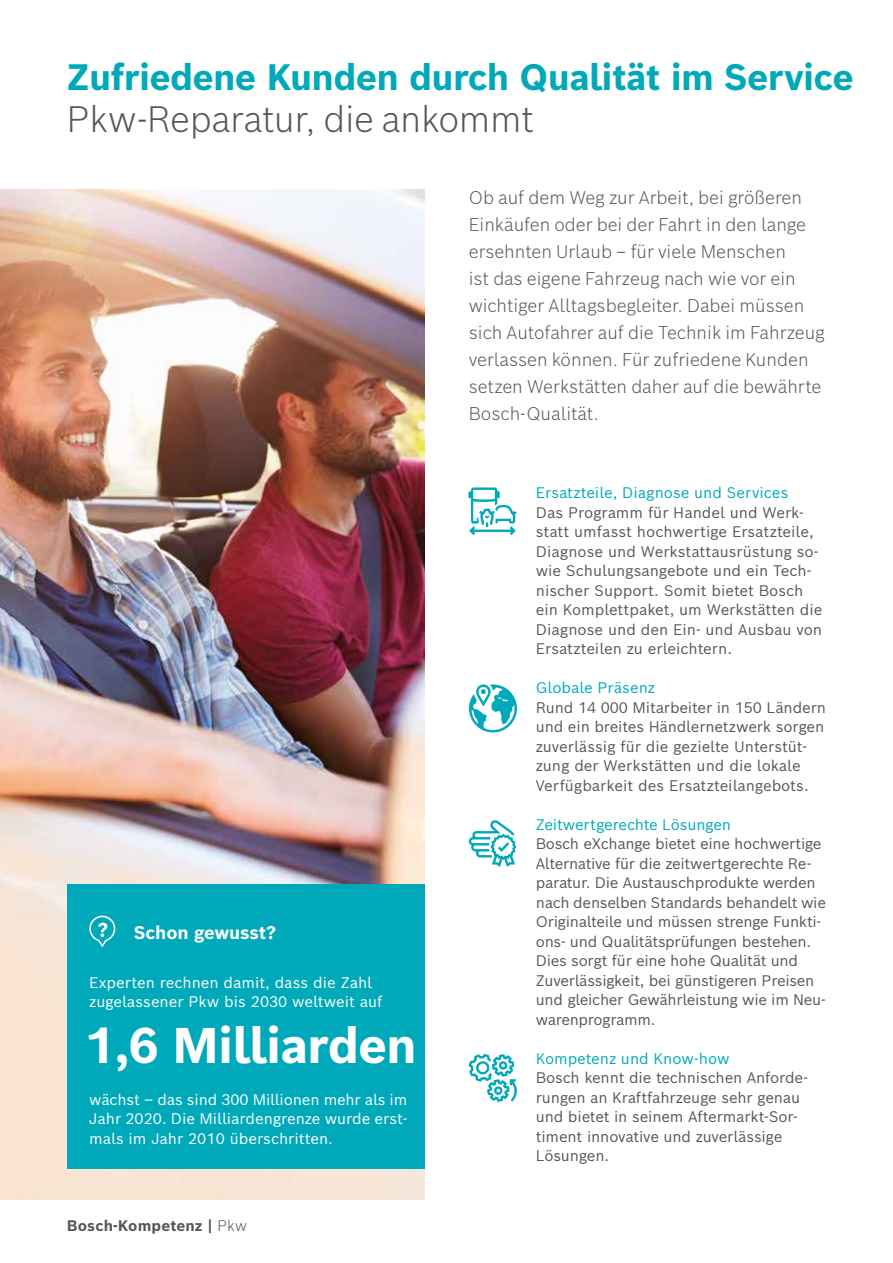
<style>
.page{position:relative;width:893px;height:1263px;background:#fff}
.page>*{position:absolute;margin:0;border:0;box-sizing:border-box;transform-origin:0 0}
.t1{font:700 49.05px "Bosch Sans";letter-spacing:-.02em;color:#fff}
.t2{font:700 36px "Bosch Sans";letter-spacing:-.02em;color:#00a9b9}
.t3{font:300 36px "Bosch Sans";letter-spacing:-.01em;color:#575756}
.t4{font:300 18px/27px "Bosch Sans";color:#575756}
.t5{font:700 18px "Bosch Sans";letter-spacing:-.01em;color:#fff}
.t6{font:15px/19.5px "Bosch Sans";letter-spacing:-.01em;color:#575756}
.t7{font:15px/19.5px "Bosch Sans";color:#fff}
.t8{font:15px "Bosch Sans";color:#00a9b9}
.t9{font:700 15px "Bosch Sans";letter-spacing:.01em;color:#575756}
.s1{font-weight:300}
</style>
<div class="page">
<img style="left:0;top:189px;width:424px;height:1011px">
<div style="left:67px;top:884px;width:357px;height:285px;background:#00a9b9"></div>
<svg style="left:89px;top:916px;width:26px;height:31px"></svg>
<svg style="left:468px;top:487px;width:48px;height:48px"></svg>
<svg style="left:469px;top:684px;width:48px;height:48px"></svg>
<svg style="left:469px;top:820px;width:47px;height:47px"></svg>
<svg style="left:469px;top:1054px;width:48px;height:48px"></svg>
<h2 class="t2" style="left:67px;top:53px;width:788px">Zufriedene Kunden durch Qualität im Service</h2>
<h2 class="t3" style="left:67px;top:95px;width:469px">Pkw-Reparatur, die ankommt</h2>
<p class="t5" style="left:134px;top:920px;width:144px">Schon gewusst?</p>
<p class="t7" style="left:89px;top:972px;width:295px">Experten rechnen damit, dass die Zahl zugelassener Pkw bis 2030 weltweit auf</p>
<h1 class="t1" style="left:85px;top:1013px;width:333px">1,6 Milliarden</h1>
<p class="t7" style="left:89px;top:1089px;width:320px;text-align:justify">wächst – das sind 300 Millionen mehr als im Jahr 2020. Die Milliardengrenze wurde erst&shy;mals im Jahr 2010 überschritten.</p>
<p class="t9" style="left:67px;top:1215px;width:182px">Bosch-Kompetenz | <span class="s1">Pkw</span></p>
<p class="t4" style="left:469px;top:183px;width:357px">Ob auf dem Weg zur Arbeit, bei größeren Einkäufen oder bei der Fahrt in den lange ersehnten Urlaub – für viele Menschen<br>ist das eigene Fahrzeug nach wie vor ein wichtiger Alltagsbegleiter. Dabei müssen sich Autofahrer auf die Technik im Fahrzeug verlassen können. Für zufriedene Kunden setzen Werkstätten daher auf die bewährte Bosch-Qualität.</p>
<p class="t8" style="left:536px;top:482px;width:254px">Ersatzteile, Diagnose und Services</p>
<p class="t6" style="left:536px;top:502px;width:288px">Das Programm für Handel und Werk&shy;statt umfasst hochwertige Ersatzteile, Diagnose und Werkstattausrüstung so&shy;wie Schulungsangebote und ein Tech&shy;nischer Support. Somit bietet Bosch ein Komplettpaket, um Werkstätten die Diagnose und den Ein- und Ausbau von Ersatzteilen zu erleichtern.</p>
<p class="t8" style="left:536px;top:677px;width:121px">Globale Präsenz</p>
<p class="t6" style="left:536px;top:697px;width:292px">Rund 14 000 Mitarbeiter in 150 Ländern und ein breites Händlernetzwerk sorgen zuverlässig für die gezielte Unterstüt&shy;zung der Werkstätten und die lokale Verfügbarkeit des Ersatzteilangebots.</p>
<p class="t8" style="left:536px;top:814px;width:197px">Zeitwertgerechte Lösungen</p>
<p class="t6" style="left:536px;top:833px;width:292px">Bosch eXchange bietet eine hochwertige Alternative für die zeitwertgerechte Re&shy;paratur. Die Austauschprodukte werden nach denselben Standards behandelt wie Originalteile und müssen strenge Funkti&shy;ons- und Qualitätsprüfungen bestehen.<br>Dies sorgt für eine hohe Qualität und Zuverlässigkeit, bei günstigeren Preisen und gleicher Gewährleistung wie im Neu&shy;warenprogramm.</p>
<p class="t8" style="left:536px;top:1048px;width:195px">Kompetenz und Know-how</p>
<p class="t6" style="left:536px;top:1067px;width:274px">Bosch kennt die technischen Anforde&shy;rungen an Kraftfahrzeuge sehr genau und bietet in seinem Aftermarkt-Sor&shy;timent innovative und zuverlässige<br>Lösungen.</p>
</div>
